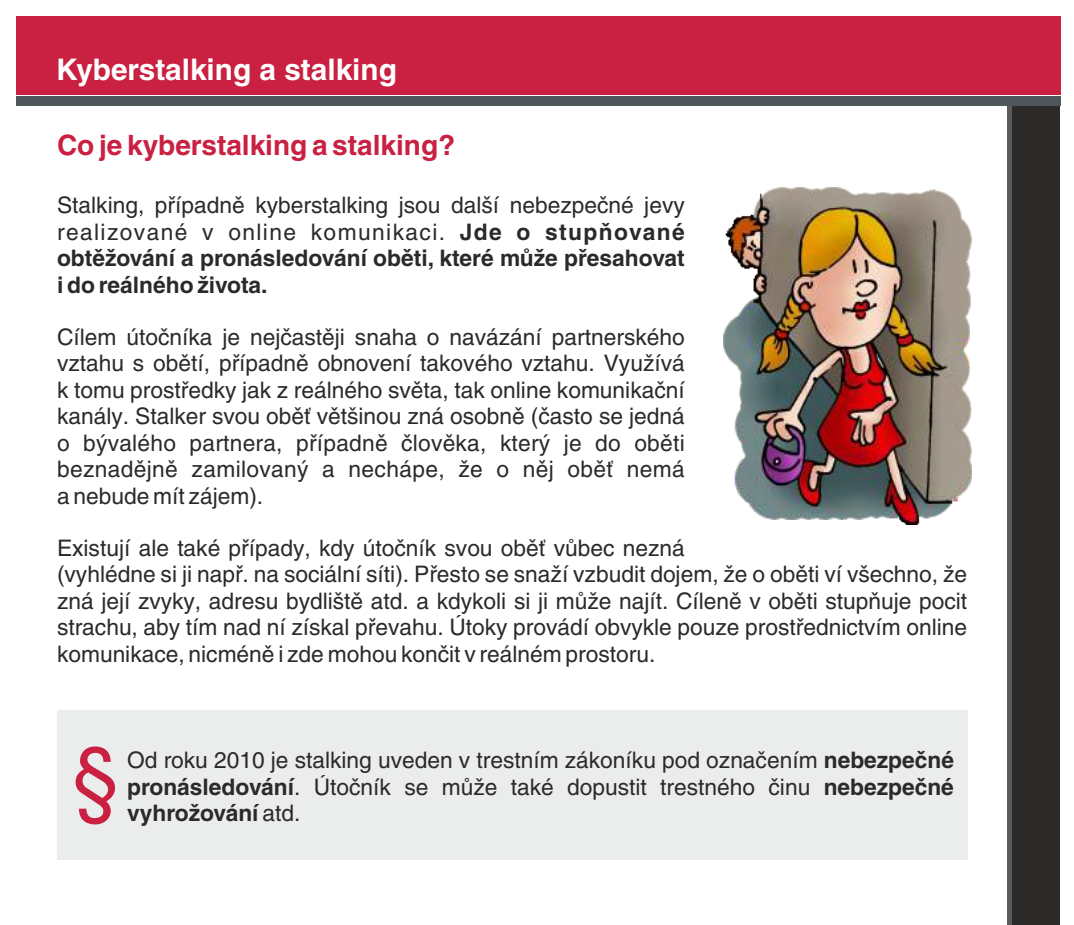
<style>
.page{position:relative;width:1074px;height:925px;background:#fff}
.page>*{position:absolute;margin:0;border:0;box-sizing:border-box;transform-origin:0 0}
.t1{font:84px "Helvetica CE";color:#ca2041}
.t2{font:700 29.75px "Helvetica CE";color:#fefefe}
.t3{font:700 28px "Helvetica CE";color:#ca2041}
.t4{font:22.75px/26.4px "Helvetica CE";color:#2b2a29;text-align:justify}
.t5{font:700 22.75px "Helvetica CE";color:#2b2a29}
.s1{font-weight:700}
.s2{font-weight:400}
</style>
<div class="page">
<div style="left:16px;top:16px;width:1044px;height:78px;background:#ca2041"></div>
<div style="left:16px;top:96px;width:1045px;height:10px;background:#4e565a"></div>
<div style="left:1012px;top:106px;width:48px;height:818px;background:#2b2a29"></div>
<div style="left:1006px;top:106px;width:5px;height:818px;background:#5b5b5b"></div>
<img style="left:723px;top:187px;width:248px;height:337px">
<div style="left:57px;top:710px;width:910px;height:149px;background:#ebecec"></div>
<h2 class="t2" style="left:56px;top:59px;width:342px">Kyberstalking a stalking</h2>
<p class="t3" style="left:57px;top:135px;width:399px">Co je kyberstalking a stalking?</p>
<p class="t4" style="left:57px;top:194px;width:629px">Stalking, případně kyberstalking jsou další nebezpečné jevy realizované v online komunikaci. <span class="s1">Jde o stupňované obtěžování a pronásledování oběti, které může přesahovat i do reálného života.</span></p>
<p class="t4" style="left:57px;top:326px;width:629px">Cílem útočníka je nejčastěji snaha o navázání partnerského vztahu s obětí, případně obnovení takového vztahu. Využívá k tomu prostředky jak z reálného světa, tak online komunikační kanály. Stalker svou oběť většinou zná osobně (často se jedná o bývalého partnera, případně člověka, který je do oběti beznadějně zamilovaný a nechápe, že o něj oběť nemá a nebude mít zájem).</p>
<p class="t4" style="left:57px;top:536px;width:911px;text-align:left">Existují ale také případy, kdy útočník svou oběť vůbec nezná<br>(vyhlédne si ji např. na sociální síti). Přesto se snaží vzbudit dojem, že o oběti ví všechno, že zná její zvyky, adresu bydliště atd. a kdykoli si ji může najít. Cíleně v oběti stupňuje pocit strachu, aby tím nad ní získal převahu. Útoky provádí obvykle pouze prostřednictvím online komunikace, nicméně i zde mohou končit v reálném prostoru.</p>
<h1 class="t1" style="left:72px;top:748px;width:48px">§</h1>
<p class="t4" style="left:127px;top:749px;width:828px">Od roku 2010 je stalking uveden v trestním zákoníku pod označením <span class="s1">nebezpečné pronásledování</span>. Útočník se může také dopustit trestného činu <span class="s1">nebezpečné</span></p>
<p class="t5" style="left:127px;top:804px;width:175px">vyhrožování <span class="s2">atd.</span></p>
</div>
